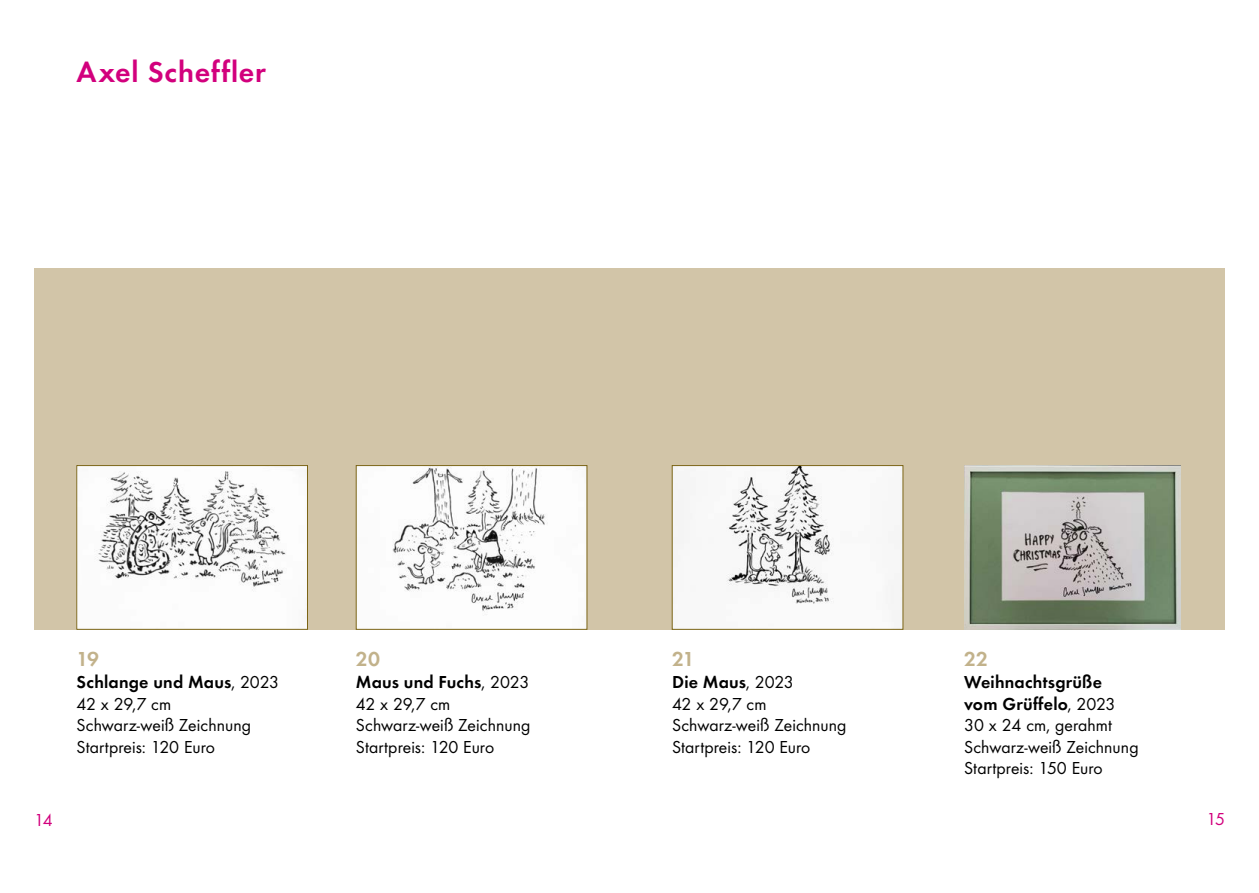
<style>
.page{position:relative;width:1259px;height:893px;background:#fff}
.page>*{position:absolute;margin:0;border:0;box-sizing:border-box;transform-origin:0 0}
.t1{font:30px "Futura Dem";letter-spacing:.025em;color:#d2007d}
.t2{font:21px "Futura Dem";letter-spacing:-.02em;color:#c2b28b}
.t3{font:18px/21.6px "Futura Boo";letter-spacing:.005em;color:#000}
.t4{font:18px/21.6px "Futura Dem";letter-spacing:.01em;color:#000}
.t5{font:18px "Futura Boo";color:#d2007d}
.s1{font-family:"Futura Boo"}
</style>
<div class="page">
<div style="left:34px;top:268px;width:1191px;height:361px;background:#d2c5a8"></div>
<img style="left:358px;top:467px;width:227px;height:160px">
<img style="left:79px;top:467px;width:227px;height:160px">
<div style="left:77px;top:465px;width:231px;height:164px;border:1px solid #7b6415"></div>
<img style="left:674px;top:467px;width:227px;height:160px">
<img style="left:964px;top:465px;width:216px;height:164px">
<h1 class="t1" style="left:77px;top:50px;width:191px">Axel Scheffler</h1>
<p class="t2" style="left:77px;top:644px;width:24px">19</p>
<p class="t4" style="left:77px;top:670px;width:204px">Schlange und Maus<span class="s1">, 2023</span></p>
<p class="t3" style="left:77px;top:693px;width:176px">42 x 29,7 cm<br>Schwarz-weiß Zeichnung<br>Startpreis: 120 Euro</p>
<p class="t2" style="left:356px;top:644px;width:26px">20</p>
<p class="t4" style="left:356px;top:670px;width:175px">Maus und Fuchs<span class="s1">, 2023</span></p>
<p class="t3" style="left:356px;top:693px;width:176px">42 x 29,7 cm<br>Schwarz-weiß Zeichnung<br>Startpreis: 120 Euro</p>
<p class="t2" style="left:672px;top:644px;width:24px">21</p>
<p class="t4" style="left:672px;top:670px;width:123px">Die Maus<span class="s1">, 2023</span></p>
<p class="t3" style="left:672px;top:693px;width:176px">42 x 29,7 cm<br>Schwarz-weiß Zeichnung<br>Startpreis: 120 Euro</p>
<p class="t2" style="left:964px;top:644px;width:26px">22</p>
<p class="t4" style="left:964px;top:670px;width:153px">Weihnachtsgrüße vom Grüffelo<span class="s1">, 2023</span></p>
<p class="t3" style="left:964px;top:714px;width:176px">30 x 24 cm, gerahmt<br>Schwarz-weiß Zeichnung<br>Startpreis: 150 Euro</p>
<p class="t5" style="left:34px;top:809px;width:20px">14</p>
<p class="t5" style="left:1206px;top:808px;width:20px">15</p>
</div>
